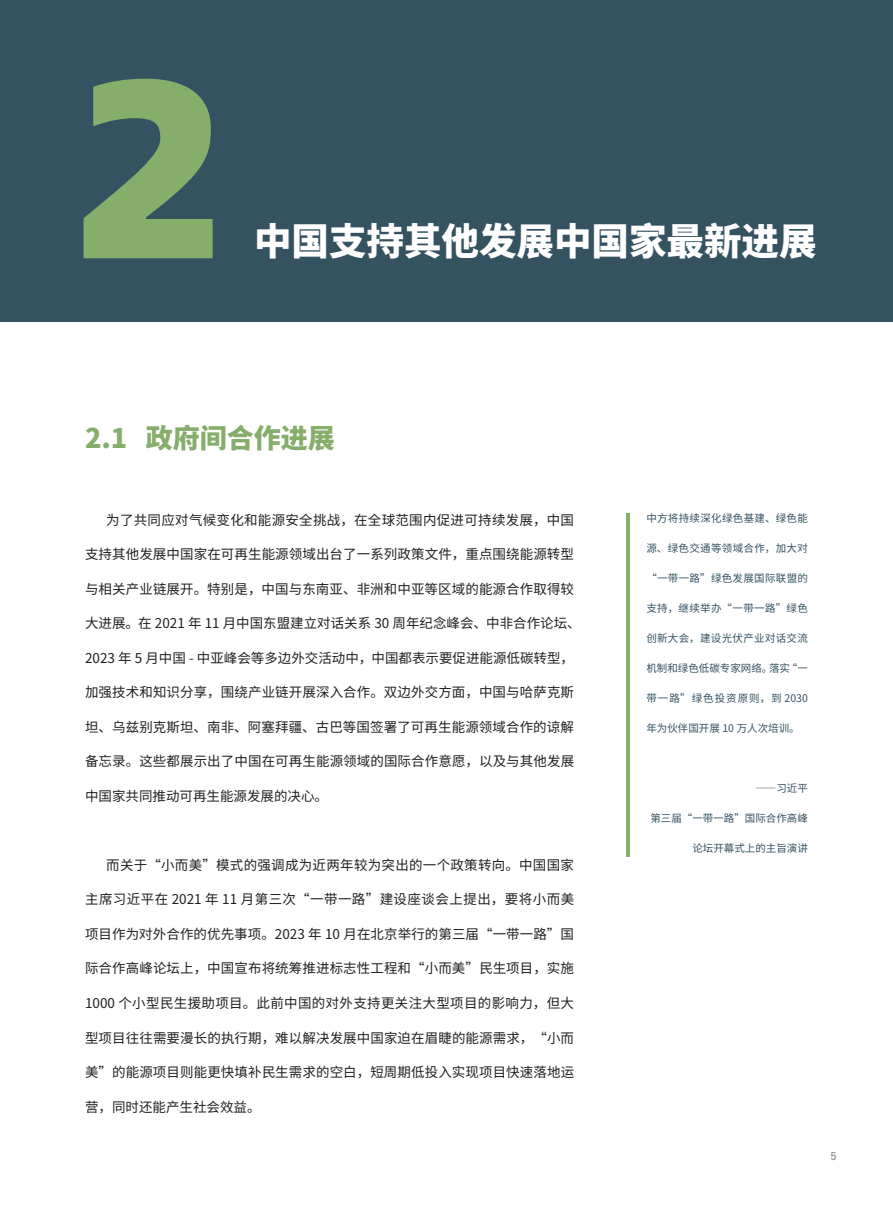
<style>
.page{position:relative;width:893px;height:1212px;background:#fff}
.page>*{position:absolute;margin:0;border:0;box-sizing:border-box;transform-origin:0 0}
.t1{font:800 255px "Alibaba Pu Hui Ti";color:#86ae6a}
.t2{font:800 37.5px "Source Han Sans CN";color:#fff}
.t3{font:800 27px "Source Han Sans CN";color:#86ae6a}
.t4{font:13.5px "Source Han Sans CN";letter-spacing:.005em;color:#231f20}
.t5{font:13.5px "Source Han Sans CN";letter-spacing:.035em;color:#231f20}
.t6{font:13.5px "Source Han Sans CN";letter-spacing:.025em;color:#231f20}
.t7{font:500 condensed 12px "Franklin Gothic";color:#939598}
.t8{font:10.5px "Source Han Sans CN";letter-spacing:.03em;color:#355261}
.t9{font:10.5px "Source Han Sans CN";color:#355261}
.t10{font:10.5px "Source Han Sans CN";letter-spacing:.095em;color:#355261}
</style>
<div class="page">
<div style="left:0;top:0;width:893px;height:321px;background:#355261"></div>
<hr style="left:626px;top:513px;width:4px;height:343px;background:#86ae6a">
<h1 class="t1" style="left:72px;top:-40px;width:155px">2</h1>
<h2 class="t2" style="left:254px;top:220px;width:564px">中国支持其他发展中国家最新进展</h2>
<h3 class="t3" style="left:85px;top:423px;width:251px">2.1 政府间合作进展</h3>
<p class="t4" style="left:106px;top:512px;width:469px">为了共同应对气候变化和能源安全挑战，在全球范围内促进可持续发展，中国</p>
<p class="t4" style="left:85px;top:547px;width:490px">支持其他发展中国家在可再生能源领域出台了一系列政策文件，重点围绕能源转型</p>
<p class="t4" style="left:85px;top:581px;width:491px">与相关产业链展开。特别是，中国与东南亚、非洲和中亚等区域的能源合作取得较</p>
<p class="t4" style="left:85px;top:616px;width:497px">大进展。在 2021 年 11 月中国东盟建立对话关系 30 周年纪念峰会、中非合作论坛、</p>
<p class="t4" style="left:85px;top:650px;width:490px">2023 年 5 月中国 - 中亚峰会等多边外交活动中，中国都表示要促进能源低碳转型，</p>
<p class="t4" style="left:85px;top:685px;width:491px">加强技术和知识分享，围绕产业链开展深入合作。双边外交方面，中国与哈萨克斯</p>
<p class="t4" style="left:85px;top:719px;width:490px">坦、乌兹别克斯坦、南非、阿塞拜疆、古巴等国签署了可再生能源领域合作的谅解</p>
<p class="t4" style="left:85px;top:754px;width:491px">备忘录。这些都展示出了中国在可再生能源领域的国际合作意愿，以及与其他发展</p>
<p class="t4" style="left:85px;top:788px;width:245px">中国家共同推动可再生能源发展的决心。</p>
<p class="t4" style="left:106px;top:857px;width:469px">而关于“小而美”模式的强调成为近两年较为突出的一个政策转向。中国国家</p>
<p class="t5" style="left:85px;top:892px;width:491px">主席习近平在 2021 年 11 月第三次“一带一路”建设座谈会上提出，要将小而美</p>
<p class="t4" style="left:85px;top:926px;width:490px">项目作为对外合作的优先事项。2023 年 10 月在北京举行的第三届“一带一路”国</p>
<p class="t4" style="left:85px;top:961px;width:490px">际合作高峰论坛上，中国宣布将统筹推进标志性工程和“小而美”民生项目，实施</p>
<p class="t6" style="left:85px;top:995px;width:491px">1000 个小型民生援助项目。此前中国的对外支持更关注大型项目的影响力，但大</p>
<p class="t4" style="left:85px;top:1030px;width:491px">型项目往往需要漫长的执行期，难以解决发展中国家迫在眉睫的能源需求，“小而</p>
<p class="t4" style="left:85px;top:1064px;width:491px">美”的能源项目则能更快填补民生需求的空白，短周期低投入实现项目快速落地运</p>
<p class="t4" style="left:85px;top:1099px;width:177px">营，同时还能产生社会效益。</p>
<p class="t8" style="left:646px;top:512px;width:163px">中方将持续深化绿色基建、绿色能</p>
<p class="t8" style="left:646px;top:542px;width:163px">源、绿色交通等领域合作，加大对</p>
<p class="t8" style="left:646px;top:572px;width:163px">“一带一路”绿色发展国际联盟的</p>
<p class="t8" style="left:646px;top:602px;width:163px">支持，继续举办“一带一路”绿色</p>
<p class="t8" style="left:646px;top:632px;width:163px">创新大会，建设光伏产业对话交流</p>
<p class="t9" style="left:646px;top:662px;width:163px">机制和绿色低碳专家网络。落实“一</p>
<p class="t10" style="left:646px;top:692px;width:163px">带一路”绿色投资原则，到 2030</p>
<p class="t9" style="left:646px;top:722px;width:155px">年为伙伴国开展 10 万人次培训。</p>
<p class="t8" style="left:755px;top:782px;width:54px">——习近平</p>
<p class="t9" style="left:650px;top:812px;width:159px">第三届“一带一路”国际合作高峰</p>
<p class="t9" style="left:692px;top:842px;width:117px">论坛开幕式上的主旨演讲</p>
<p class="t7" style="left:830px;top:1148px;width:8px">5</p>
</div>
